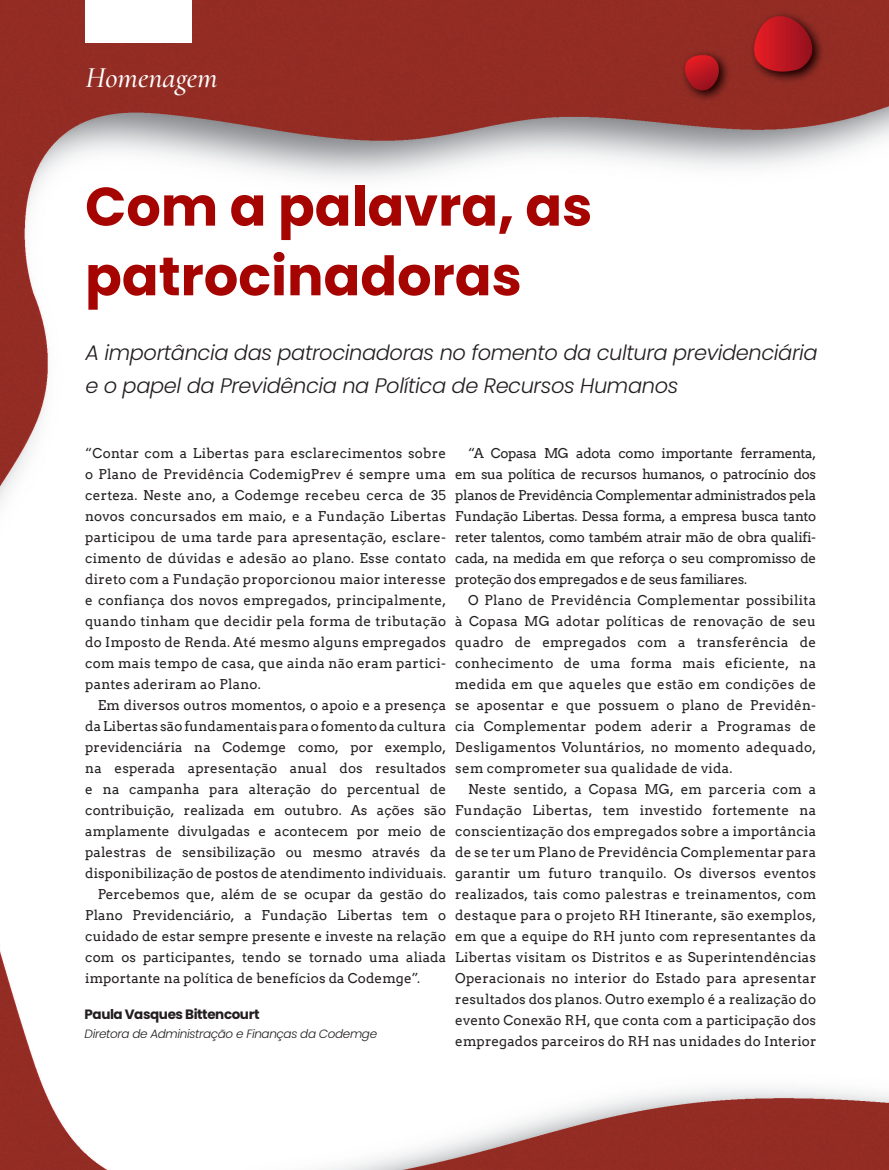
<style>
.page{position:relative;width:889px;height:1170px;background:#fff}
.page>*{position:absolute;margin:0;border:0;box-sizing:border-box;transform-origin:0 0}
.t1{font:700 54.15px/69.6px "Poppins";color:#a60400}
.t2{font:italic 500 30px "Cormorant Garamond";color:#fff}
.t3{font:italic 300 21px/33px "Poppins";letter-spacing:-.02em;color:#231f20}
.t4{font:13.5px/21px "Arvo";letter-spacing:.01em;color:#231f20;text-align:justify}
.t5{font:700 13.5px "Poppins";letter-spacing:-.03em;color:#231f20}
.t6{font:italic 300 12px "Poppins";letter-spacing:-.03em;color:#231f20}
</style>
<div class="page">
<img style="left:0;top:0;width:867px;height:1169px">
<img style="left:867px;top:0;width:22px;height:1169px">
<div style="left:85px;top:0;width:107px;height:43px;background:#fff"></div>
<p class="t2" style="left:85px;top:59px;width:134px">Homenagem</p>
<p class="t1" style="left:85px;top:172px;width:509px">Com a palavra, as patrocinadoras</p>
<p class="t3" style="left:85px;top:336px;width:734px">A importância das patrocinadoras no fomento da cultura previdenciária e o papel da Previdência na Política de Recursos Humanos</p>
<p class="t4" style="left:85px;top:442px;width:362px">“Contar com a Libertas para esclarecimentos sobre o Plano de Previdência CodemigPrev é sempre uma certeza. Neste ano, a Codemge recebeu cerca de 35 novos concursados em maio, e a Fundação Libertas participou de uma tarde para apresentação, esclare&shy;cimento de dúvidas e adesão ao plano. Esse contato direto com a Fundação proporcionou maior interesse e confiança dos novos empregados, principalmente, quando tinham que decidir pela forma de tributação do Imposto de Renda. Até mesmo alguns empregados com mais tempo de casa, que ainda não eram partici&shy;pantes aderiram ao Plano.</p>
<p class="t4" style="left:85px;top:694px;width:362px;text-indent:13px">Em diversos outros momentos, o apoio e a presença da Libertas são fundamentais para o fomento da cultura previdenciária na Codemge como, por exemplo, na esperada apresentação anual dos resultados e na campanha para alteração do percentual de contribuição, realizada em outubro. As ações são amplamente divulgadas e acontecem por meio de palestras de sensibilização ou mesmo através da disponibilização de postos de atendimento individuais.</p>
<p class="t4" style="left:85px;top:883px;width:362px;text-indent:13px">Percebemos que, além de se ocupar da gestão do Plano Previdenciário, a Fundação Libertas tem o cuidado de estar sempre presente e investe na relação com os participantes, tendo se tornado uma aliada importante na política de benefícios da Codemge”.</p>
<p class="t5" style="left:85px;top:1005px;width:176px">Paula Vasques Bittencourt</p>
<p class="t6" style="left:85px;top:1026px;width:294px">Diretora de Administração e Finanças da Codemge</p>
<p class="t4" style="left:455px;top:442px;width:362px;text-indent:13px">“A Copasa MG adota como importante ferramenta, em sua política de recursos humanos, o patrocínio dos planos de Previdência Complementar administrados pela Fundação Libertas. Dessa forma, a empresa busca tanto reter talentos, como também atrair mão de obra qualifi&shy;cada, na medida em que reforça o seu compromisso de proteção dos empregados e de seus familiares.</p>
<p class="t4" style="left:455px;top:589px;width:362px;text-indent:13px">O Plano de Previdência Complementar possibilita à Copasa MG adotar políticas de renovação de seu quadro de empregados com a transferência de conhecimento de uma forma mais eficiente, na medida em que aqueles que estão em condições de se aposentar e que possuem o plano de Previdên&shy;cia Complementar podem aderir a Programas de Desligamentos Voluntários, no momento adequado, sem comprometer sua qualidade de vida.</p>
<p class="t4" style="left:455px;top:778px;width:363px;text-indent:13px">Neste sentido, a Copasa MG, em parceria com a Fundação Libertas, tem investido fortemente na conscientização dos empregados sobre a importância de se ter um Plano de Previdência Complementar para garantir um futuro tranquilo. Os diversos eventos realizados, tais como palestras e treinamentos, com destaque para o projeto RH Itinerante, são exemplos, em que a equipe do RH junto com representantes da Libertas visitam os Distritos e as Superintendências Operacionais no interior do Estado para apresentar resultados dos planos. Outro exemplo é a realização do evento Conexão RH, que conta com a participação dos empregados parceiros do RH nas unidades do Interior</p>
</div>
